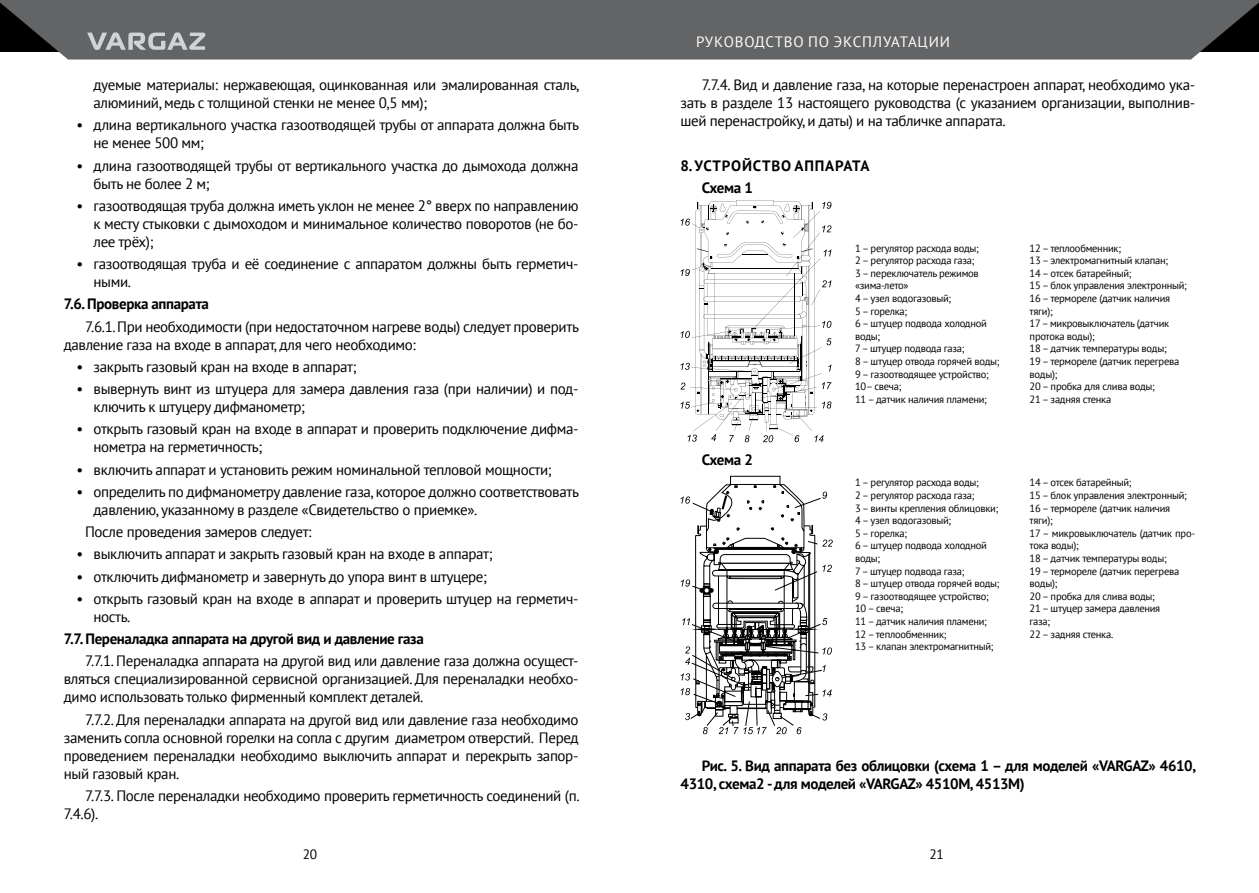
<style>
.page{position:relative;width:1259px;height:893px;background:#fff}
.page>*{position:absolute;margin:0;border:0;box-sizing:border-box;transform-origin:0 0}
.t1{font:15px/18px "PT Sans";letter-spacing:-.025em;color:#000}
.t2{font:700 15px/18px "PT Sans";letter-spacing:-.025em;color:#000}
.t3{font:700 15px/22.2px "PT Sans";letter-spacing:.05em;color:#000}
.t4{font:15px "PT Sans";letter-spacing:.055em;color:#fff}
.t5{font:13.5px "PT Sans";color:#000}
.t6{font:10.5px/12.6px "PT Sans";letter-spacing:-.025em;color:#000}
</style>
<div class="page">
<svg style="left:0;top:0;width:1259px;height:60px;background:#626365"></svg>
<svg style="left:87px;top:32px;width:118px;height:18px;background:#97989a"></svg>
<svg style="left:680px;top:200px;width:151px;height:242px"></svg>
<svg style="left:680px;top:475px;width:153px;height:259px"></svg>
<p class="t1" style="left:94px;top:76px;width:487px">дуемые материалы: нержавеющая, оцинкованная или эмалированная сталь, алюминий, медь с толщиной стенки не менее 0,5 мм);</p>
<p class="t1" style="left:94px;top:116px;width:487px;text-indent:-17px">• длина вертикального участка газоотводящей трубы от аппарата должна быть не менее 500 мм;</p>
<p class="t1" style="left:94px;top:156px;width:486px;text-indent:-17px">• длина газоотводящей трубы от вертикального участка до дымохода должна быть не более 2 м;</p>
<p class="t1" style="left:94px;top:196px;width:486px;text-align:justify;text-indent:-17px">• газоотводящая труба должна иметь уклон не менее 2° вверх по направлению к месту стыковки с дымоходом и минимальное количество поворотов (не бо&shy;лее трёх);</p>
<p class="t1" style="left:94px;top:255px;width:486px;text-indent:-17px">• газоотводящая труба и её соединение с аппаратом должны быть герметич&shy;ными.</p>
<p class="t2" style="left:64px;top:295px;width:147px">7.6. Проверка аппарата</p>
<p class="t1" style="left:64px;top:317px;width:517px;text-indent:21px">7.6.1. При необходимости (при недостаточном нагреве воды) следует проверить давление газа на входе в аппарат, для чего необходимо:</p>
<p class="t1" style="left:77px;top:357px;width:281px">• закрыть газовый кран на входе в аппарат;</p>
<p class="t1" style="left:94px;top:380px;width:486px;text-indent:-17px">• вывернуть винт из штуцера для замера давления газа (при наличии) и под&shy;ключить к штуцеру дифманометр;</p>
<p class="t1" style="left:94px;top:420px;width:486px;text-indent:-17px">• открыть газовый кран на входе в аппарат и проверить подключение дифма&shy;нометра на герметичность;</p>
<p class="t1" style="left:77px;top:460px;width:477px">• включить аппарат и установить режим номинальной тепловой мощности;</p>
<p class="t1" style="left:94px;top:482px;width:487px;text-indent:-17px">• определить по дифманометру давление газа, которое должно соответствовать давлению, указанному в разделе «Свидетельство о приемке».</p>
<p class="t1" style="left:85px;top:523px;width:228px">После проведения замеров следует:</p>
<p class="t1" style="left:77px;top:545px;width:417px">• выключить аппарат и закрыть газовый кран на входе в аппарат;</p>
<p class="t1" style="left:77px;top:567px;width:412px">• отключить дифманометр и завернуть до упора винт в штуцере;</p>
<p class="t1" style="left:94px;top:589px;width:486px;text-indent:-17px">• открыть газовый кран на входе в аппарат и проверить штуцер на герметич&shy;ность.</p>
<p class="t2" style="left:64px;top:630px;width:361px">7.7. Переналадка аппарата на другой вид и давление газа</p>
<p class="t1" style="left:64px;top:652px;width:516px;text-align:justify;text-indent:21px">7.7.1. Переналадка аппарата на другой вид или давление газа должна осущест&shy;вляться специализированной сервисной организацией. Для переналадки необхо&shy;димо использовать только фирменный комплект деталей.</p>
<p class="t1" style="left:64px;top:710px;width:516px;text-align:justify;text-indent:21px">7.7.2. Для переналадки аппарата на другой вид или давление газа необходимо заменить сопла основной горелки на сопла с другим диаметром отверстий. Перед проведением переналадки необходимо выключить аппарат и перекрыть запор&shy;ный газовый кран.</p>
<p class="t1" style="left:64px;top:786px;width:517px;text-indent:21px">7.7.3. После переналадки необходимо проверить герметичность соединений (п.<br>7.4.6).</p>
<p class="t4" style="left:696px;top:32px;width:255px">РУКОВОДСТВО ПО ЭКСПЛУАТАЦИИ</p>
<p class="t1" style="left:680px;top:76px;width:516px;text-align:justify;text-indent:21px">7.7.4. Вид и давление газа, на которые перенастроен аппарат, необходимо ука&shy;зать в разделе 13 настоящего руководства (с указанием организации, выполнив&shy;шей перенастройку, и даты) и на табличке аппарата.</p>
<p class="t3" style="left:702px;top:154px;width:169px;text-indent:-21px">8. УСТРОЙСТВО АППАРАТА<br>Схема 1</p>
<p class="t2" style="left:702px;top:451px;width:53px">Схема 2</p>
<p class="t6" style="left:855px;top:241px;width:146px">1 – регулятор расхода воды;<br>2 – регулятор расхода газа;<br>3 – переключатель режимов «зима-лето»<br>4 – узел водогазовый;<br>5 – горелка;<br>6 – штуцер подвода холодной воды;<br>7 – штуцер подвода газа;<br>8 – штуцер отвода горячей воды;<br>9 – газоотводящее устройство;<br>10– свеча;<br>11 – датчик наличия пламени;</p>
<p class="t6" style="left:1029px;top:241px;width:159px">12 – теплообменник;<br>13 – электромагнитный клапан;<br>14 – отсек батарейный;<br>15 – блок управления электронный;<br>16 – термореле (датчик наличия тяги);<br>17 – микровыключатель (датчик протока воды);<br>18 – датчик температуры воды;<br>19 – термореле (датчик перегрева воды);<br>20 – пробка для слива воды;<br>21 – задняя стенка</p>
<p class="t6" style="left:855px;top:476px;width:146px">1 – регулятор расхода воды;<br>2 – регулятор расхода газа;<br>3 – винты крепления облицовки;<br>4 – узел водогазовый;<br>5 – горелка;<br>6 – штуцер подвода холодной воды;<br>7 – штуцер подвода газа;<br>8 – штуцер отвода горячей воды;<br>9 – газоотводящее устройство;<br>10 – свеча;<br>11 – датчик наличия пламени;<br>12 – теплообменник;<br>13 – клапан электромагнитный;</p>
<p class="t6" style="left:1029px;top:476px;width:167px">14 – отсек батарейный;<br>15 – блок управления электронный;<br>16 – термореле (датчик наличия тяги);<br>17 – микровыключатель (датчик про&shy;тока воды);<br>18 – датчик температуры воды;<br>19 – термореле (датчик перегрева воды);<br>20 – пробка для слива воды;<br>21 – штуцер замера давления<br>газа;<br>22 – задняя стенка.</p>
<p class="t2" style="left:680px;top:757px;width:517px;text-indent:21px">Рис. 5. Вид аппарата без облицовки (схема 1 – для моделей «VARGAZ» 4610,<br>4310, схема2 - для моделей «VARGAZ» 4510М, 4513М)</p>
<p class="t5" style="left:303px;top:846px;width:16px">20</p>
<p class="t5" style="left:929px;top:846px;width:16px">21</p>
</div>
